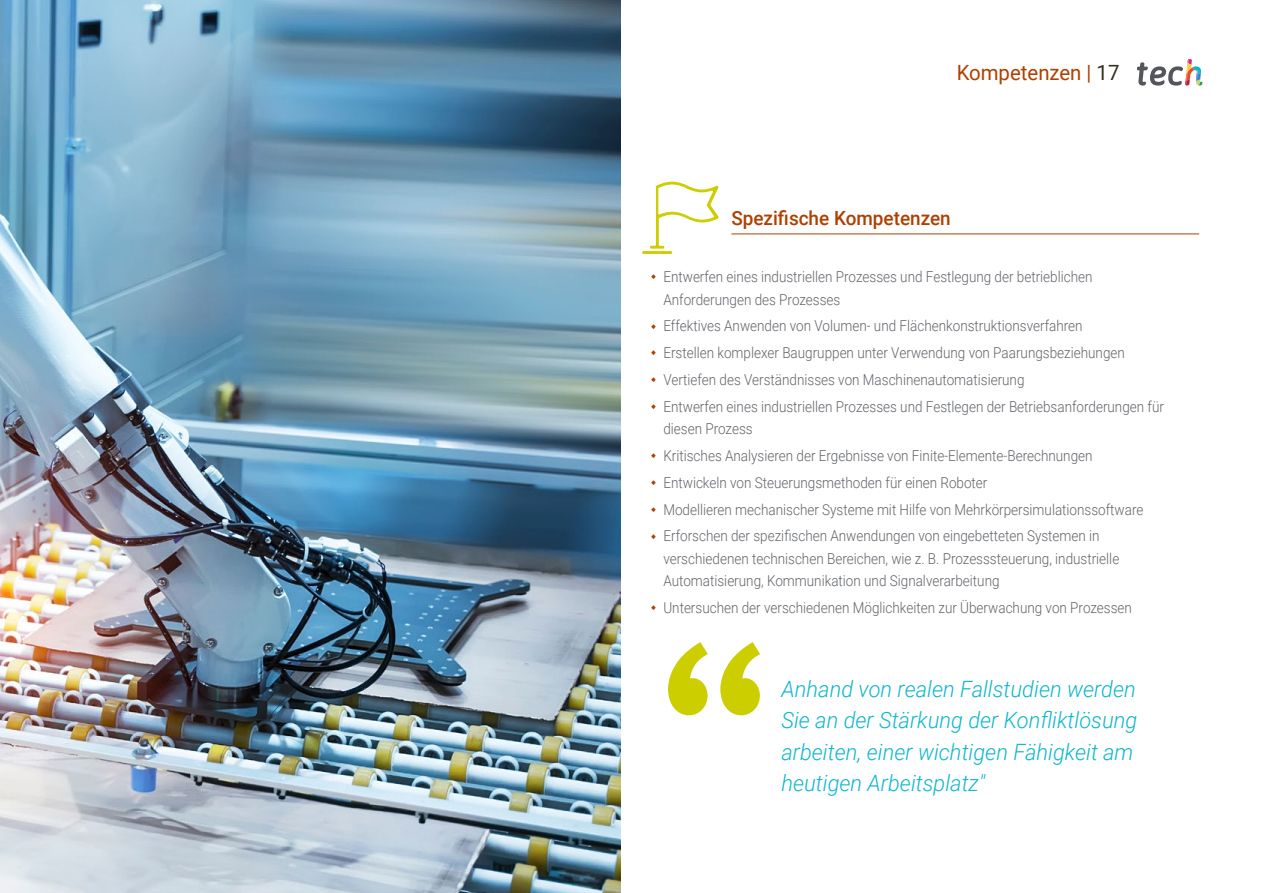
<style>
.page{position:relative;width:1263px;height:893px;background:#fff}
.page>*{position:absolute;margin:0;border:0;box-sizing:border-box;transform-origin:0 0}
.t1{font:italic 300 22.5px/31.5px "Roboto";color:#0fb6cf}
.t2{font:21px "Roboto";color:#ae4000}
.t3{font:500 19.5px "Roboto";color:#ae4000}
.t4{font:300 15px/26.7px "Roboto";color:#61646a;scale:.9 1}
.s1{color:#312e20}
</style>
<div class="page">
<img style="left:0;top:0;width:621px;height:893px">
<hr style="left:731px;top:234px;width:468px;height:1px;background:#ae4000">
<hr style="left:642px;top:251px;width:30px;height:3px;background:#cdce00">
<svg style="left:650px;top:182px;width:69px;height:67px"></svg>
<svg style="left:668px;top:642px;width:92px;height:73px"></svg>
<svg style="left:1137px;top:59px;width:65px;height:27px"></svg>
<h2 class="t2" style="left:957px;top:57px;width:164px">Kompetenzen | <span class="s1">17</span></h2>
<h3 class="t3" style="left:731px;top:205px;width:221px">Spezifische Kompetenzen</h3>
<p class="t4" style="left:663px;top:265px;width:478px;line-height:22.5px">Entwerfen eines industriellen Prozesses und Festlegung der betrieblichen<br>Anforderungen des Prozesses</p>
<p class="t4" style="left:663px;top:312px;width:558px">Effektives Anwenden von Volumen- und Flächenkonstruktionsverfahren<br>Erstellen komplexer Baugruppen unter Verwendung von Paarungsbeziehungen Vertiefen des Verständnisses von Maschinenautomatisierung<br>Entwerfen eines industriellen Prozesses und Festlegen der Betriebsanforderungen für</p>
<p class="t4" style="left:663px;top:415px;width:535px">diesen Prozess<br>Kritisches Analysieren der Ergebnisse von Finite-Elemente-Berechnungen Entwickeln von Steuerungsmethoden für einen Roboter<br>Modellieren mechanischer Systeme mit Hilfe von Mehrkörpersimulationssoftware Erforschen der spezifischen Anwendungen von eingebetteten Systemen in</p>
<p class="t4" style="left:663px;top:547px;width:508px;line-height:22.5px">verschiedenen technischen Bereichen, wie z. B. Prozesssteuerung, industrielle<br>Automatisierung, Kommunikation und Signalverarbeitung</p>
<p class="t4" style="left:663px;top:594px;width:522px">Untersuchen der verschiedenen Möglichkeiten zur Überwachung von Prozessen</p>
<h1 class="t1" style="left:781px;top:672px;width:358px">Anhand von realen Fallstudien werden Sie an der Stärkung der Konfliktlösung arbeiten, einer wichtigen Fähigkeit am heutigen Arbeitsplatz"</h1>
</div>
